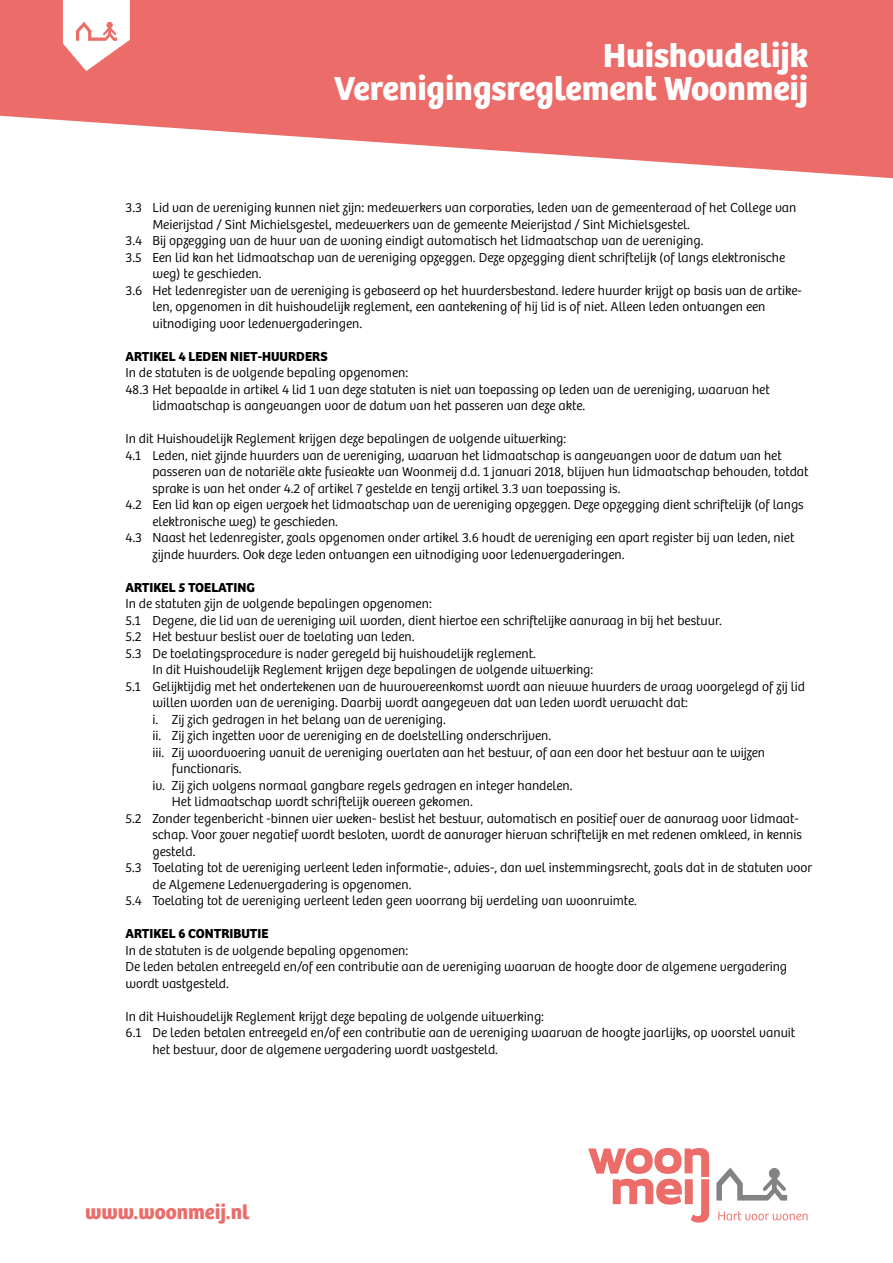
<style>
.page{position:relative;width:893px;height:1263px;background:#fff}
.page>*{position:absolute;margin:0;border:0;box-sizing:border-box;transform-origin:0 0}
.t1{font:700 34.5px/33px "Bree";color:#fff;text-align:right}
.t2{font:700 21px "Bree";color:#eb6c68}
.t3{font:300 13.5px/16.5px "Bree";color:#000}
.t4{font:700 13.5px "Bree";color:#000}
</style>
<div class="page">
<svg style="left:0;top:0;width:893px;height:178px;fill:#eb6c68"></svg>
<svg style="left:63px;top:0;width:67px;height:71px"></svg>
<svg style="left:588px;top:1148px;width:220px;height:74px"></svg>
<h1 class="t1" style="left:334px;top:39px;width:475px">Huishoudelijk<br>Verenigingsreglement Woonmeij</h1>
<p class="t3" style="left:125px;top:200px;width:672px">3.3 Lid van de vereniging kunnen niet zijn: medewerkers van corporaties, leden van de gemeenteraad of het College van</p>
<p class="t3" style="left:152px;top:216px;width:539px">Meierijstad / Sint Michielsgestel, medewerkers van de gemeente Meierijstad / Sint Michielsgestel.</p>
<p class="t3" style="left:125px;top:233px;width:580px">3.4 Bij opzegging van de huur van de woning eindigt automatisch het lidmaatschap van de vereniging.</p>
<p class="t3" style="left:125px;top:249px;width:661px">3.5 Een lid kan het lidmaatschap van de vereniging opzeggen. Deze opzegging dient schriftelijk (of langs elektronische</p>
<p class="t3" style="left:152px;top:266px;width:111px">weg) te geschieden.</p>
<p class="t3" style="left:125px;top:282px;width:678px">3.6 Het ledenregister van de vereniging is gebaseerd op het huurdersbestand. Iedere huurder krijgt op basis van de artike-</p>
<p class="t3" style="left:152px;top:299px;width:614px">len, opgenomen in dit huishoudelijk reglement, een aantekening of hij lid is of niet. Alleen leden ontvangen een</p>
<p class="t3" style="left:152px;top:315px;width:211px">uitnodiging voor ledenvergaderingen.</p>
<p class="t4" style="left:125px;top:348px;width:204px">ARTIKEL 4 LEDEN NIET-HUURDERS</p>
<p class="t3" style="left:125px;top:365px;width:284px">In de statuten is de volgende bepaling opgenomen:</p>
<p class="t3" style="left:125px;top:381px;width:646px">48.3 Het bepaalde in artikel 4 lid 1 van deze statuten is niet van toepassing op leden van de vereniging, waarvan het</p>
<p class="t3" style="left:152px;top:398px;width:434px">lidmaatschap is aangevangen voor de datum van het passeren van deze akte.</p>
<p class="t3" style="left:125px;top:431px;width:442px">In dit Huishoudelijk Reglement krijgen deze bepalingen de volgende uitwerking:</p>
<p class="t3" style="left:125px;top:447px;width:658px">4.1 Leden, niet zijnde huurders van de vereniging, waarvan het lidmaatschap is aangevangen voor de datum van het</p>
<p class="t3" style="left:152px;top:464px;width:658px">passeren van de notariële akte fusieakte van Woonmeij d.d. 1 januari 2018, blijven hun lidmaatschap behouden, totdat</p>
<p class="t3" style="left:152px;top:480px;width:470px">sprake is van het onder 4.2 of artikel 7 gestelde en tenzij artikel 3.3 van toepassing is.</p>
<p class="t3" style="left:125px;top:497px;width:680px">4.2 Een lid kan op eigen verzoek het lidmaatschap van de vereniging opzeggen. Deze opzegging dient schriftelijk (of langs</p>
<p class="t3" style="left:152px;top:513px;width:187px">elektronische weg) te geschieden.</p>
<p class="t3" style="left:125px;top:530px;width:671px">4.3 Naast het ledenregister, zoals opgenomen onder artikel 3.6 houdt de vereniging een apart register bij van leden, niet</p>
<p class="t3" style="left:152px;top:546px;width:474px">zijnde huurders. Ook deze leden ontvangen een uitnodiging voor ledenvergaderingen.</p>
<p class="t4" style="left:125px;top:579px;width:131px">ARTIKEL 5 TOELATING</p>
<p class="t3" style="left:125px;top:596px;width:308px">In de statuten zijn de volgende bepalingen opgenomen:</p>
<p class="t3" style="left:125px;top:612px;width:598px">5.1 Degene, die lid van de vereniging wil worden, dient hiertoe een schriftelijke aanvraag in bij het bestuur.</p>
<p class="t3" style="left:125px;top:629px;width:291px">5.2 Het bestuur beslist over de toelating van leden.</p>
<p class="t3" style="left:125px;top:645px;width:412px">5.3 De toelatingsprocedure is nader geregeld bij huishoudelijk reglement.</p>
<p class="t3" style="left:152px;top:662px;width:442px">In dit Huishoudelijk Reglement krijgen deze bepalingen de volgende uitwerking:</p>
<p class="t3" style="left:125px;top:678px;width:681px">5.1 Gelijktijdig met het ondertekenen van de huurovereenkomst wordt aan nieuwe huurders de vraag voorgelegd of zij lid</p>
<p class="t3" style="left:152px;top:695px;width:537px">willen worden van de vereniging. Daarbij wordt aangegeven dat van leden wordt verwacht dat:</p>
<p class="t3" style="left:152px;top:711px;width:295px">i. Zij zich gedragen in het belang van de vereniging.</p>
<p class="t3" style="left:152px;top:728px;width:400px">ii. Zij zich inzetten voor de vereniging en de doelstelling onderschrijven.</p>
<p class="t3" style="left:152px;top:744px;width:614px">iii. Zij woordvoering vanuit de vereniging overlaten aan het bestuur, of aan een door het bestuur aan te wijzen</p>
<p class="t3" style="left:172px;top:760px;width:71px">functionaris.</p>
<p class="t3" style="left:152px;top:777px;width:422px">iv. Zij zich volgens normaal gangbare regels gedragen en integer handelen.</p>
<p class="t3" style="left:172px;top:793px;width:302px">Het lidmaatschap wordt schriftelijk overeen gekomen.</p>
<p class="t3" style="left:125px;top:810px;width:675px">5.2 Zonder tegenbericht -binnen vier weken- beslist het bestuur, automatisch en positief over de aanvraag voor lidmaat-</p>
<p class="t3" style="left:152px;top:826px;width:651px">schap. Voor zover negatief wordt besloten, wordt de aanvrager hiervan schriftelijk en met redenen omkleed, in kennis</p>
<p class="t3" style="left:152px;top:843px;width:45px">gesteld.</p>
<p class="t3" style="left:125px;top:859px;width:688px">5.3 Toelating tot de vereniging verleent leden informatie-, advies-, dan wel instemmingsrecht, zoals dat in de statuten voor</p>
<p class="t3" style="left:152px;top:876px;width:261px">de Algemene Ledenvergadering is opgenomen.</p>
<p class="t3" style="left:125px;top:892px;width:513px">5.4 Toelating tot de vereniging verleent leden geen voorrang bij verdeling van woonruimte.</p>
<p class="t4" style="left:125px;top:925px;width:145px">ARTIKEL 6 CONTRIBUTIE</p>
<p class="t3" style="left:125px;top:942px;width:663px">In de statuten is de volgende bepaling opgenomen:<br>De leden betalen entreegeld en/of een contributie aan de vereniging waarvan de hoogte door de algemene vergadering wordt vastgesteld.</p>
<p class="t3" style="left:125px;top:1008px;width:420px">In dit Huishoudelijk Reglement krijgt deze bepaling de volgende uitwerking:</p>
<p class="t3" style="left:125px;top:1024px;width:671px">6.1 De leden betalen entreegeld en/of een contributie aan de vereniging waarvan de hoogte jaarlijks, op voorstel vanuit</p>
<p class="t3" style="left:152px;top:1041px;width:347px">het bestuur, door de algemene vergadering wordt vastgesteld.</p>
<h2 class="t2" style="left:85px;top:1199px;width:166px">www.woonmeij.nl</h2>
</div>
